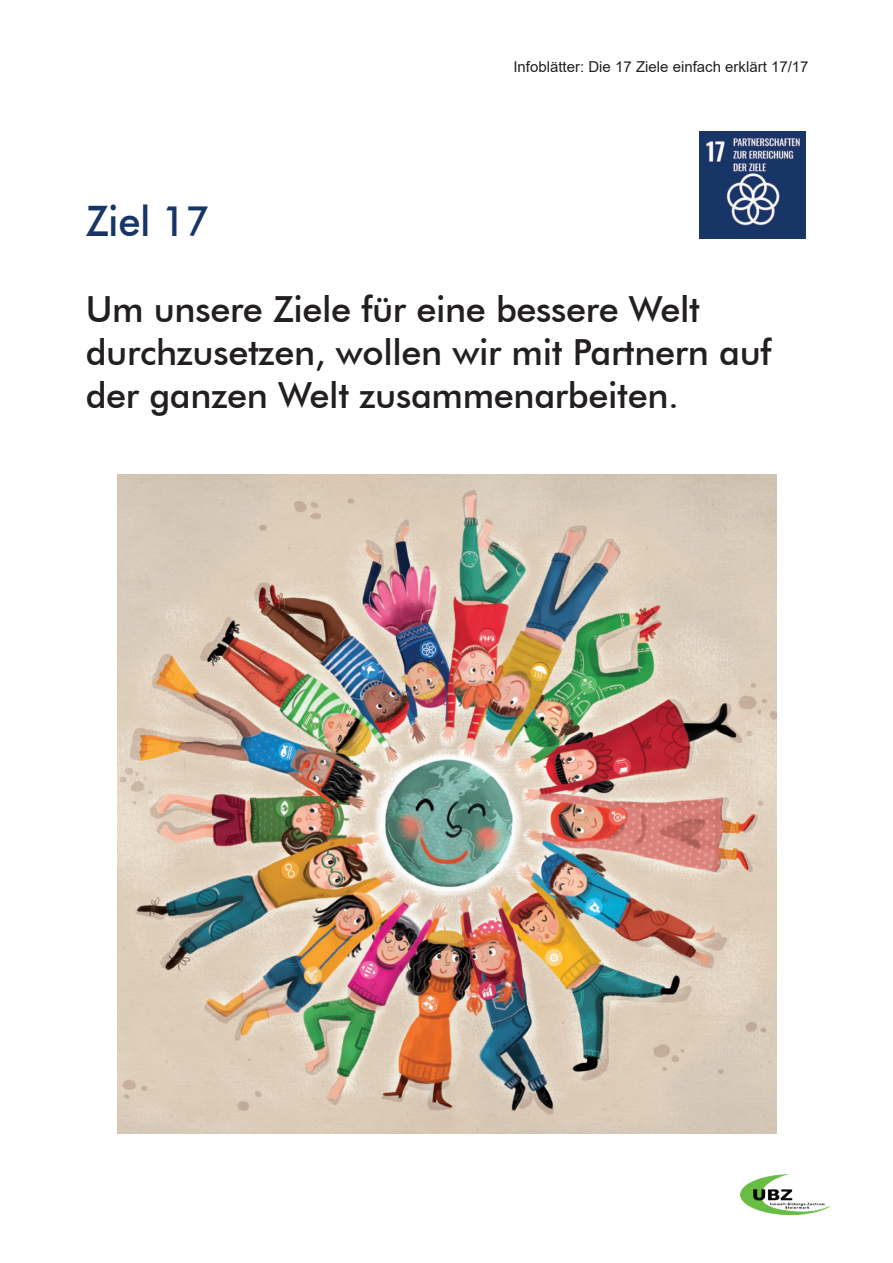
<style>
.page{position:relative;width:893px;height:1263px;background:#fff}
.page>*{position:absolute;margin:0;border:0;box-sizing:border-box;transform-origin:0 0}
.t1{font:500 42px "Futura BT";letter-spacing:-.01em;color:#183567;scale:.95 1}
.t2{font:500 36px/43.2px "Futura BT";letter-spacing:-.01em;color:#231f20}
.t3{font:15px "Arial";color:#231f20}
</style>
<div class="page">
<img style="left:740px;top:1175px;width:90px;height:40px">
<img style="left:699px;top:132px;width:106px;height:106px">
<img style="left:118px;top:474px;width:659px;height:659px">
<p class="t1" style="left:86px;top:204px;width:132px">Ziel 17</p>
<p class="t3" style="left:513px;top:58px;width:297px">Infoblätter: Die 17 Ziele einfach erklärt 17/17</p>
<p class="t2" style="left:86px;top:290px;width:687px">Um unsere Ziele für eine bessere Welt durchzusetzen, wollen wir mit Partnern auf der ganzen Welt zusammenarbeiten.</p>
</div>
